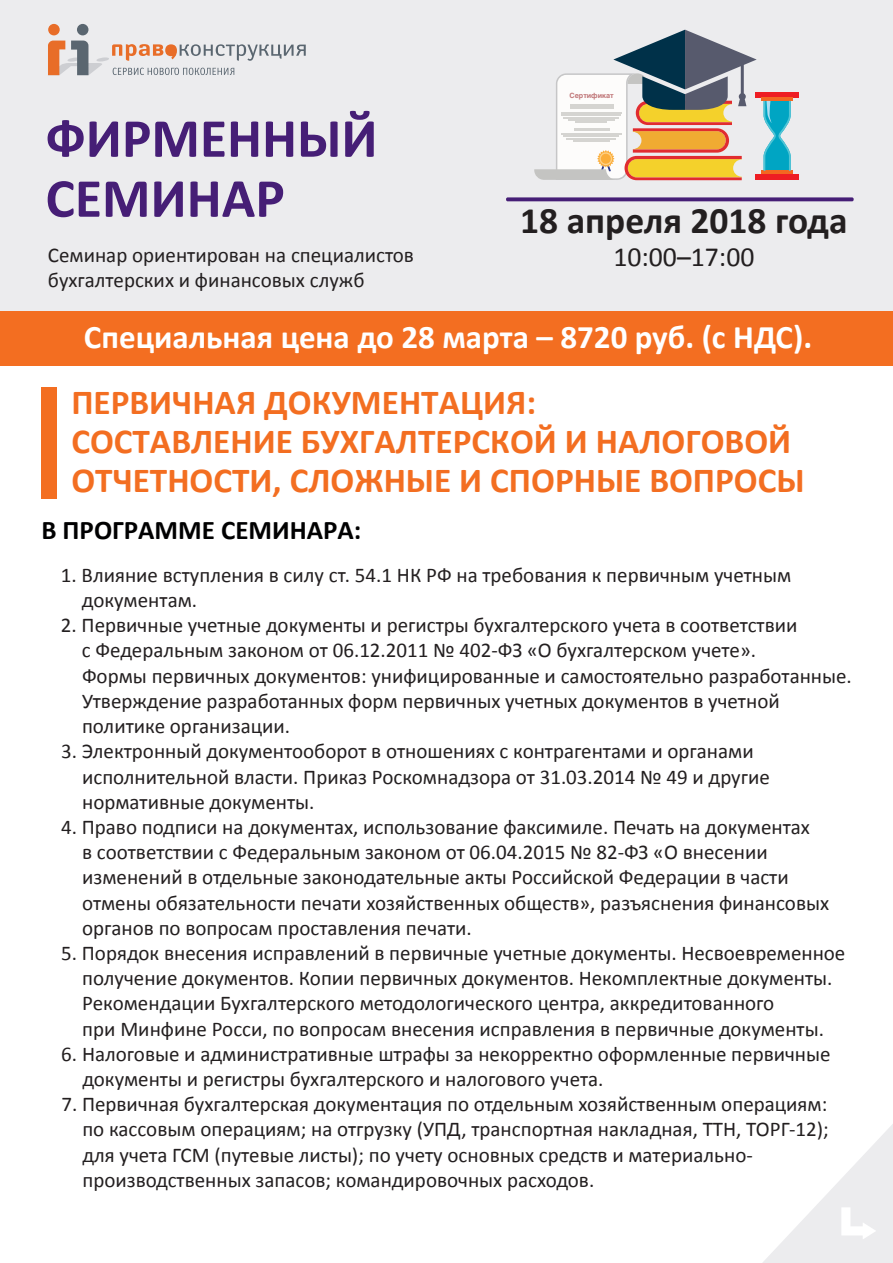
<style>
.page{position:relative;width:893px;height:1263px;background:#fff}
.page>*{position:absolute;margin:0;border:0;box-sizing:border-box;transform-origin:0 0}
.t1{font:700 55.5px/60px "Calibri";color:#461e76}
.t2{font:700 37.5px "Calibri";color:#231f20}
.t3{font:700 35.25px/39px "Calibri";color:#f36e21}
.t4{font:700 33px "Calibri";color:#fff}
.t5{font:27.75px "Calibri";color:#231f20}
.t6{font:700 27px "Calibri";color:#000001}
.t7{font:21px/25.2px "Calibri";color:#231f20}
.t8{font:700 7.2px "Helios";color:#c07678}
</style>
<div class="page">
<div style="left:0;top:0;width:893px;height:312px;background:#ececee"></div>
<svg style="left:48px;top:41px;width:258px;height:34px"></svg>
<div style="left:77px;top:24px;width:11px;height:11px;background:#5a6670;border-radius:50%"></div>
<div style="left:48px;top:24px;width:12px;height:11px;background:#e86d28;border-radius:50%"></div>
<svg style="left:506px;top:197px;width:348px;height:4px"></svg>
<svg style="left:534px;top:30px;width:223px;height:150px"></svg>
<div style="left:755px;top:174px;width:44px;height:5px;background:#ee1d23"></div>
<hr style="left:761px;top:171px;width:32px;height:3px;background:#f36621">
<div style="left:755px;top:92px;width:44px;height:6px;background:#ee1d23"></div>
<hr style="left:761px;top:98px;width:32px;height:3px;background:#f36621">
<svg style="left:764px;top:101px;width:27px;height:70px"></svg>
<div style="left:41px;top:387px;width:16px;height:111px;background:#f36e21"></div>
<div style="left:0;top:312px;width:893px;height:54px;background:#f36e21"></div>
<svg style="left:763px;top:1124px;width:130px;height:139px"></svg>
<h1 class="t1" style="left:46px;top:108px;width:334px">ФИРМЕННЫЙ<br>СЕМИНАР</h1>
<p class="t8" style="left:570px;top:91px;width:46px">Сертификат</p>
<h2 class="t2" style="left:520px;top:197px;width:329px">18 апреля 2018 года</h2>
<p class="t7" style="left:48px;top:242px;width:368px">Семинар ориентирован на специалистов</p>
<h3 class="t5" style="left:613px;top:240px;width:143px">10:00–17:00</h3>
<p class="t7" style="left:48px;top:267px;width:318px">бухгалтерских и финансовых служб</p>
<h3 class="t4" style="left:84px;top:316px;width:730px">Специальная цена до 28 марта – 8720 руб. (с НДС).</h3>
<h3 class="t3" style="left:71px;top:383px;width:735px">ПЕРВИЧНАЯ ДОКУМЕНТАЦИЯ:<br>СОСТАВЛЕНИЕ БУХГАЛТЕРСКОЙ И НАЛОГОВОЙ<br>ОТЧЕТНОСТИ, СЛОЖНЫЕ И СПОРНЫЕ ВОПРОСЫ</h3>
<p class="t6" style="left:41px;top:512px;width:321px">В ПРОГРАММЕ СЕМИНАРА:</p>
<p class="t7" style="left:82px;top:562px;width:711px;text-indent:-21px">1. Влияние вступления в силу ст. 54.1 НК РФ на требования к первичным учетным документам.</p>
<p class="t7" style="left:82px;top:613px;width:771px;text-indent:-21px">2. Первичные учетные документы и регистры бухгалтерского учета в соответствии<br>с Федеральным законом от 06.12.2011 № 402-ФЗ «О бухгалтерском учете».<br>Формы первичных документов: унифицированные и самостоятельно разработанные.<br>Утверждение разработанных форм первичных учетных документов в учетной политике организации.</p>
<p class="t7" style="left:82px;top:739px;width:689px;text-indent:-21px">3. Электронный документооборот в отношениях с контрагентами и органами исполнительной власти. Приказ Роскомнадзора от 31.03.2014 № 49 и другие нормативные документы.</p>
<p class="t7" style="left:82px;top:814px;width:748px;text-indent:-21px">4. Право подписи на документах, использование факсимиле. Печать на документах<br>в соответствии с Федеральным законом от 06.04.2015 № 82-ФЗ «О внесении изменений в отдельные законодательные акты Российской Федерации в части отмены обязательности печати хозяйственных обществ», разъяснения финансовых органов по вопросам проставления печати.</p>
<p class="t7" style="left:82px;top:940px;width:765px;text-indent:-21px">5. Порядок внесения исправлений в первичные учетные документы. Несвоевременное получение документов. Копии первичных документов. Некомплектные документы.<br>Рекомендации Бухгалтерского методологического центра, аккредитованного<br>при Минфине Росси, по вопросам внесения исправления в первичные документы.</p>
<p class="t7" style="left:82px;top:1041px;width:750px;text-indent:-21px">6. Налоговые и административные штрафы за некорректно оформленные первичные документы и регистры бухгалтерского и налогового учета.</p>
<p class="t7" style="left:82px;top:1092px;width:748px;text-indent:-21px">7. Первичная бухгалтерская документация по отдельным хозяйственным операциям: по кассовым операциям; на отгрузку (УПД, транспортная накладная, ТТН, ТОРГ-12); для учета ГСМ (путевые листы); по учету основных средств и материально&shy;производственных запасов; командировочных расходов.</p>
</div>
